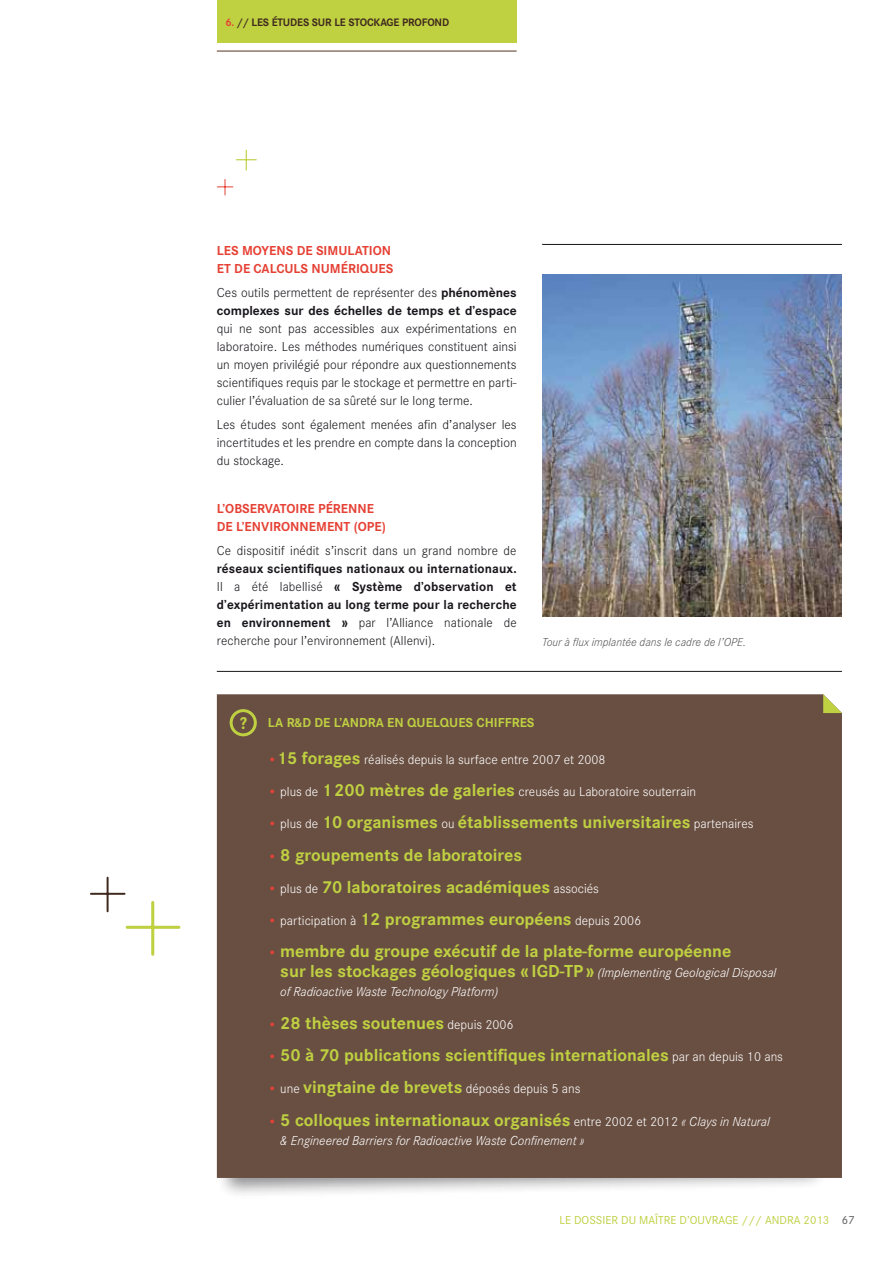
<style>
.page{position:relative;width:893px;height:1263px;background:#fff}
.page>*{position:absolute;margin:0;border:0;box-sizing:border-box;transform-origin:0 0}
.t1{font:700 18px/19.5px "Corporate S";color:#bfd041}
.t2{font:300 13.5px/18px "Corporate S";color:#1a171c;text-align:justify}
.t3{font:700 13.5px/18px "Corporate S";color:#1a171c}
.t4{font:300 13.5px "Corporate S";color:#fff}
.t5{font:italic 300 13.5px "Corporate S";color:#fff}
.t6{font:700 13.5px/18px "Corporate S";color:#e64135}
.t7{font:700 13.5px "Corporate S";color:#bfd041}
.t8{font:12px "Corporate S";color:#bfd041}
.t9{font:italic 300 12px "Corporate S";color:#58585a}
.t10{font:700 11.25px "Corporate S";letter-spacing:-.01em;color:#3f291e}
.s1{color:#e64135}
.s2{font-weight:300}
.s3{font-weight:700;font-size:18px;color:#bfd041}
.s4{font-weight:300;font-size:13.5px;color:#e64135}
.s5{font-weight:300;font-size:13.5px;color:#fff}
.s6{font-weight:700;font-style:normal;font-size:18px;color:#bfd041}
.s7{font-weight:300;font-style:italic;font-size:13.5px;color:#fff}
.s8{color:#58585a}
</style>
<div class="page">
<svg style="left:217px;top:179px;width:16px;height:16px"></svg>
<svg style="left:236px;top:150px;width:20px;height:20px"></svg>
<hr style="left:151px;top:902px;width:3px;height:52px;background:#bfd041">
<hr style="left:127px;top:926px;width:52px;height:3px;background:#bfd041">
<hr style="left:107px;top:878px;width:2px;height:33px;background:#3f291e">
<hr style="left:91px;top:893px;width:34px;height:2px;background:#3f291e">
<div style="left:215px;top:1079px;width:614px;height:120px;background:#1a171c;opacity:.5"></div>
<div style="left:217px;top:694px;width:625px;height:484px;background:#694f42"></div>
<hr style="left:217px;top:670px;width:625px;height:2px;background:#1a171c">
<hr style="left:217px;top:669px;width:625px;height:2px;background:#fff">
<div style="left:230px;top:709px;width:27px;height:27px;border:3px solid #bfd041;border-radius:50%"></div>
<svg style="left:823px;top:694px;width:19px;height:19px"></svg>
<img style="left:542px;top:275px;width:300px;height:342px">
<hr style="left:542px;top:243px;width:300px;height:2px;background:#1a171c">
<hr style="left:542px;top:242px;width:300px;height:2px;background:#fff">
<div style="left:217px;top:0;width:300px;height:43px;background:#bfd041"></div>
<hr style="left:217px;top:50px;width:300px;height:2px;background:#90776a">
<p class="t10" style="left:225px;top:16px;width:225px"><span class="s1">6.</span> // Les études sur le stockage profond</p>
<p class="t6" style="left:217px;top:242px;width:178px">Les moyens de simulation et de calculs numériques</p>
<p class="t3" style="left:217px;top:284px;width:301px"><span class="s2">Ces outils permettent de représenter des</span> phénomènes complexes sur des échelles de temps et d’espace</p>
<p class="t2" style="left:217px;top:320px;width:301px">qui ne sont pas accessibles aux expérimentations en laboratoire. Les méthodes numériques constituent ainsi un moyen privilégié pour répondre aux questionnements scientifiques requis par le stockage et permettre en parti&shy;culier l’évaluation de sa sûreté sur le long terme.</p>
<p class="t2" style="left:217px;top:416px;width:301px">Les études sont également menées afin d’analyser les incertitudes et les prendre en compte dans la conception du stockage.</p>
<p class="t6" style="left:217px;top:500px;width:171px">L’observatoire pérenne de l’environnement (OPE)</p>
<p class="t2" style="left:217px;top:542px;width:301px">Ce dispositif inédit s’inscrit dans un grand nombre de</p>
<p class="t3" style="left:217px;top:560px;width:301px;text-align:justify">réseaux scientifiques nationaux ou internationaux.<br><span class="s2">I l a été labellisé</span> « Système d’observation et d’expérimentation au long terme pour la recherche en environnement » <span class="s2">par l’Alliance nationale de recherche pour l’environnement (Allenvi).</span></p>
<p class="t9" style="left:542px;top:636px;width:206px">Tour à flux implantée dans le cadre de l’OPE.</p>
<h1 class="t1" style="left:239px;top:713px;width:9px">?</h1>
<p class="t7" style="left:268px;top:715px;width:268px">La R&amp;D de l’Andra en quelques chiffres</p>
<p class="t4" style="left:268px;top:752px;width:339px"><span class="s1">•</span><span class="s3">15 forages</span> réalisés depuis la surface entre 2007 et 2008</p>
<p class="t4" style="left:268px;top:784px;width:430px"><span class="s1">•</span> plus de <span class="s3">1200 mètres de galeries</span> creusés au Laboratoire souterrain</p>
<h1 class="t1" style="left:268px;top:813px;width:487px"><span class="s4">•</span> <span class="s5">plus de</span> 10 organismes <span class="s5">ou</span> établissements universitaires <span class="s5">partenaires</span></h1>
<h1 class="t1" style="left:268px;top:845px;width:256px"><span class="s4">•</span> 8 groupements de laboratoires</h1>
<h1 class="t1" style="left:268px;top:878px;width:333px"><span class="s4">•</span> <span class="s5">plus de</span> 70 laboratoires académiques <span class="s5">associés</span></h1>
<p class="t4" style="left:268px;top:913px;width:375px"><span class="s1">•</span> participation à <span class="s3">12 programmes européens</span> depuis 2006</p>
<h1 class="t1" style="left:280px;top:942px;width:453px;text-indent:-12px"><span class="s4">•</span> membre du groupe exécutif de la plate-forme européenne sur les stockages géologiques « IGD</h1>
<p class="t5" style="left:560px;top:965px;width:218px"><span class="s6">-TP»</span> (Implementing Geological Disposal</p>
<p class="t5" style="left:280px;top:984px;width:220px">of Radioactive Waste Technology Platform)</p>
<h1 class="t1" style="left:268px;top:1013px;width:247px"><span class="s4">•</span> 28 thèses soutenues <span class="s5">depuis 2006</span></h1>
<h1 class="t1" style="left:268px;top:1046px;width:517px"><span class="s4">•</span> 50 à 70 publications scientifiques internationales <span class="s5">par an depuis 10 ans</span></h1>
<p class="t4" style="left:268px;top:1081px;width:314px"><span class="s1">•</span> une <span class="s3">vingtaine de brevets</span> déposés depuis 5 ans</p>
<h1 class="t1" style="left:268px;top:1110px;width:503px"><span class="s4">•</span> 5 colloques internationaux organisés <span class="s5">entre 2002 et 2012</span> <span class="s7">« Clays in Natural</span></h1>
<p class="t5" style="left:280px;top:1133px;width:305px">&amp; Engineered Barriers for Radioactive Waste Confinement »</p>
<p class="t8" style="left:559px;top:1213px;width:297px">LE DOSSIER DU MAÎTRE D’OUVRAGE /// ANDRA 2013 <span class="s8">67</span></p>
</div>
